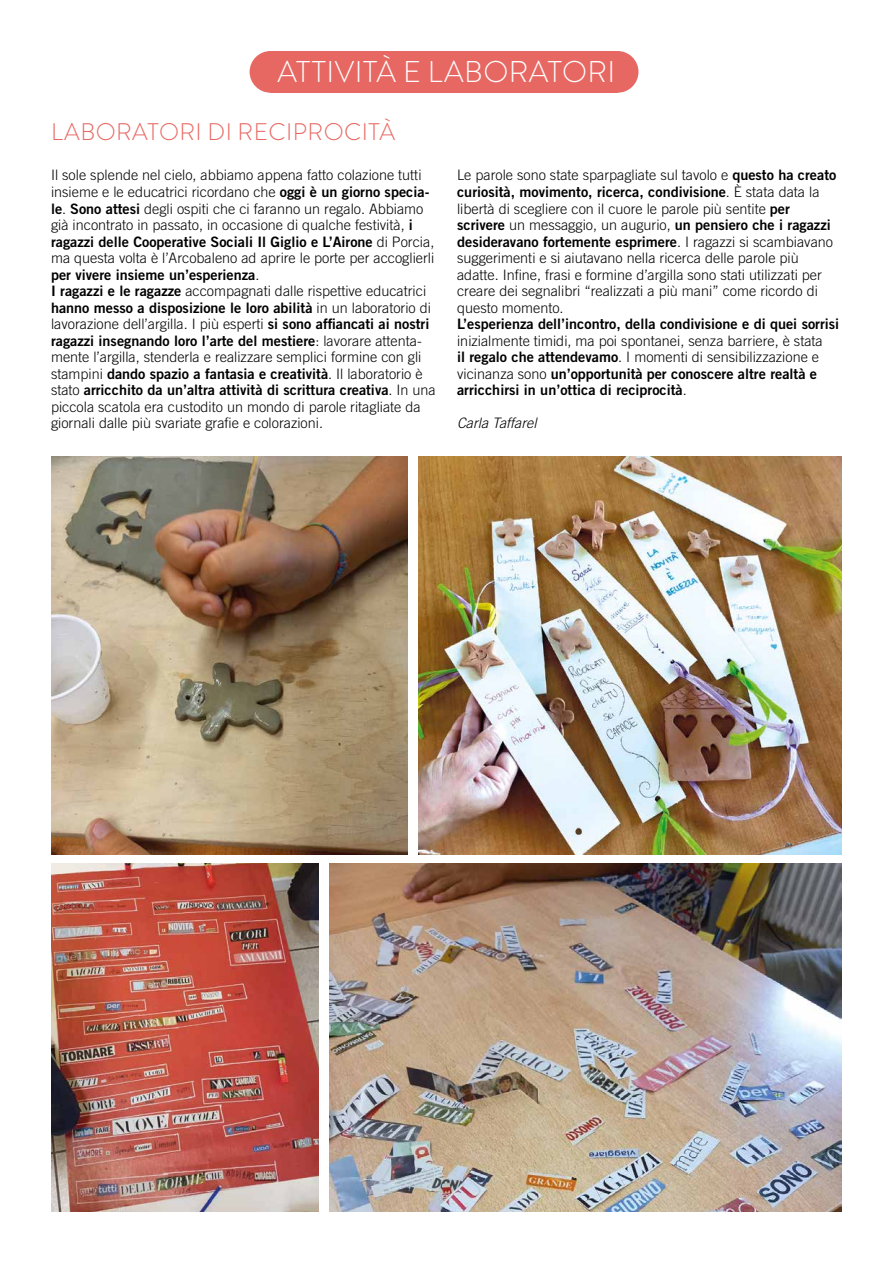
<style>
.page{position:relative;width:893px;height:1263px;background:#fff}
.page>*{position:absolute;margin:0;border:0;box-sizing:border-box;transform-origin:0 0}
.t1{font:300 30px "Brandon Grotesque";letter-spacing:.015em;color:#fff}
.t2{font:300 24px "Brandon Grotesque";letter-spacing:.02em;color:#e76863}
.t3{font:300 14.4px/16.5px "Trade Gothic LT Std";color:#000}
.t4{font:14.4px/16.5px "Trade Gothic LT Std Bd 2";color:#000}
.t5{font:italic 300 14.4px "Trade Gothic LT Std";color:#000}
.s1{font-family:"Trade Gothic LT Std Bd 2";font-weight:400}
.s2{font-family:"Trade Gothic LT Std";font-weight:300}
</style>
<div class="page">
<div style="left:270px;top:51px;width:348px;height:42px;background:#e76863"></div>
<div style="left:250px;top:51px;width:41px;height:42px;background:#e76863;border-radius:50%"></div>
<div style="left:597px;top:51px;width:41px;height:42px;background:#e76863;border-radius:50%"></div>
<img style="left:51px;top:456px;width:357px;height:398px">
<img style="left:51px;top:863px;width:268px;height:349px">
<img style="left:418px;top:456px;width:424px;height:398px">
<img style="left:330px;top:863px;width:512px;height:349px">
<h1 class="t1" style="left:277px;top:51px;width:340px">ATTIVITÀ E LABORATORI</h1>
<h2 class="t2" style="left:51px;top:115px;width:345px">LABORATORI DI RECIPROCITÀ</h2>
<p class="t3" style="left:51px;top:167px;width:380px">Il sole splende nel cielo, abbiamo appena fatto colazione tutti insieme e le educatrici ricordano che <span class="s1">oggi è un giorno specia&shy;le</span>. <span class="s1">Sono attesi</span> degli ospiti che ci faranno un regalo. Abbiamo già incontrato in passato, in occasione di qualche festività, <span class="s1">i</span></p>
<p class="t4" style="left:51px;top:233px;width:385px">ragazzi delle Cooperative Sociali Il Giglio e L’Airone <span class="s2">di Porcia,</span></p>
<p class="t3" style="left:51px;top:249px;width:385px">ma questa volta è l’Arcobaleno ad aprire le porte per accoglierli</p>
<p class="t4" style="left:51px;top:266px;width:210px">per vivere insieme un’esperienza<span class="s2">.</span></p>
<p class="t3" style="left:51px;top:282px;width:377px"><span class="s1">I ragazzi e le ragazze</span> accompagnati dalle rispettive educatrici</p>
<p class="t4" style="left:51px;top:299px;width:382px">hanno messo a disposizione le loro abilità <span class="s2">in un laboratorio di</span></p>
<p class="t3" style="left:51px;top:315px;width:380px">lavorazione dell’argilla. I più esperti <span class="s1">si sono affiancati ai nostri</span></p>
<p class="t4" style="left:51px;top:332px;width:372px">ragazzi insegnando loro l’arte del mestiere<span class="s2">: lavorare attenta-</span></p>
<p class="t3" style="left:51px;top:348px;width:372px">mente l’argilla, stenderla e realizzare semplici formine con gli</p>
<p class="t4" style="left:51px;top:365px;width:386px"><span class="s2">stampini</span> dando spazio a fantasia e creatività<span class="s2">. Il laboratorio è stato</span> arricchito da un’altra attività di scrittura creativa<span class="s2">. In una</span></p>
<p class="t3" style="left:51px;top:398px;width:371px">piccola scatola era custodito un mondo di parole ritagliate da giornali dalle più svariate grafie e colorazioni.</p>
<p class="t3" style="left:457px;top:167px;width:381px">Le parole sono state sparpagliate sul tavolo e <span class="s1">questo ha creato</span></p>
<p class="t4" style="left:457px;top:183px;width:364px">curiosità, movimento, ricerca, condivisione<span class="s2">. È stata data la</span></p>
<p class="t3" style="left:457px;top:200px;width:334px">libertà di scegliere con il cuore le parole più sentite <span class="s1">per</span></p>
<p class="t4" style="left:457px;top:216px;width:377px">scrivere <span class="s2">un messaggio, un augurio,</span> un pensiero che i ragazzi desideravano fortemente esprimere<span class="s2">. I ragazzi si scambiavano</span></p>
<p class="t3" style="left:457px;top:249px;width:366px">suggerimenti e si aiutavano nella ricerca delle parole più adatte. Infine, frasi e formine d’argilla sono stati utilizzati per creare dei segnalibri “realizzati a più mani” come ricordo di questo momento.</p>
<p class="t4" style="left:457px;top:315px;width:384px">L’esperienza dell’incontro, della condivisione e di quei sorrisi</p>
<p class="t3" style="left:457px;top:332px;width:367px">inizialmente timidi, ma poi spontanei, senza barriere, è stata <span class="s1">il regalo che attendevamo</span>. I momenti di sensibilizzazione e</p>
<p class="t4" style="left:457px;top:365px;width:361px"><span class="s2">vicinanza sono</span> un’opportunità per conoscere altre realtà e arricchirsi in un’ottica di reciprocità<span class="s2">.</span></p>
<p class="t5" style="left:457px;top:414px;width:81px">Carla Taffarel</p>
</div>
